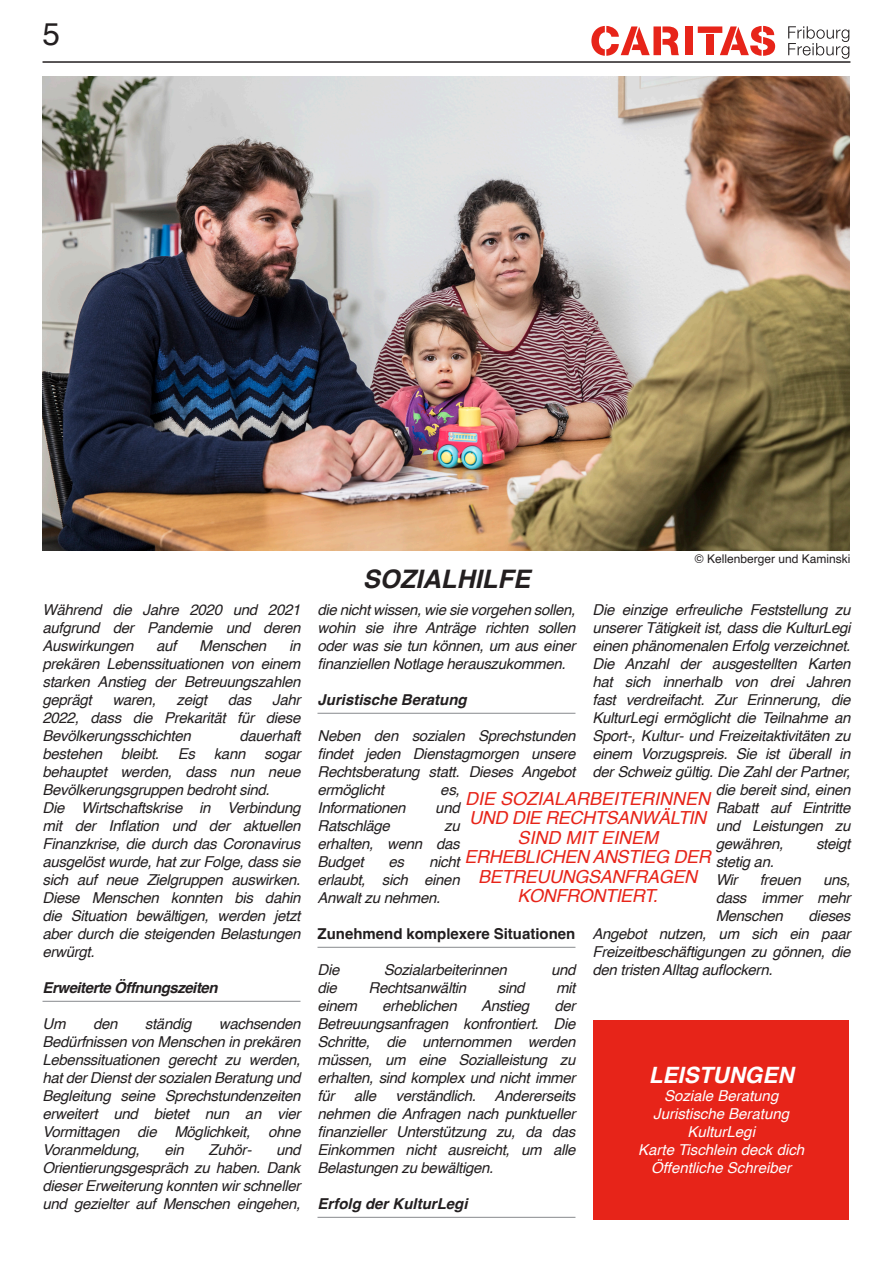
<style>
.page{position:relative;width:893px;height:1263px;background:#fff}
.page>*{position:absolute;margin:0;border:0;box-sizing:border-box;transform-origin:0 0}
.t1{font:31.5px "Helvetica";color:#231f20}
.t2{font:italic 700 25.5px "Helvetica";color:#231f20}
.t3{font:italic 700 22.5px "Helvetica";color:#fff}
.t4{font:italic 18px/19.5px "Helvetica";letter-spacing:-.02em;color:#e72419;text-align:center}
.t5{font:italic 15px/18px "Helvetica";letter-spacing:-.02em;color:#231f20;text-align:justify}
.t6{font:italic 15px/18px "Helvetica";color:#fff;text-align:center}
.t7{font:italic 700 15px "Helvetica";color:#231f20}
.t8{font:700 15px "Helvetica";color:#231f20}
.t9{font:italic 700 15px "Helvetica";letter-spacing:-.03em;color:#231f20}
.t10{font:12px "Helvetica";color:#231f20}
</style>
<div class="page">
<svg style="left:788px;top:26px;width:61px;height:33px"></svg>
<div style="left:685px;top:26px;width:8px;height:29px;background:#e72419"></div>
<svg style="left:591px;top:26px;width:88px;height:30px"></svg>
<svg style="left:698px;top:26px;width:77px;height:30px"></svg>
<hr style="left:43px;top:61px;width:807px;height:2px;background:#231f20">
<hr style="left:43px;top:1001px;width:257px;height:1px;background:#95979a">
<hr style="left:317px;top:713px;width:258px;height:1px;background:#95979a">
<hr style="left:317px;top:947px;width:258px;height:1px;background:#95979a">
<hr style="left:317px;top:1217px;width:258px;height:1px;background:#95979a">
<img style="left:43px;top:76px;width:807px;height:475px">
<div style="left:593px;top:1020px;width:256px;height:200px;background:#e72419"></div>
<h1 class="t1" style="left:43px;top:10px;width:19px">5</h1>
<p class="t5" style="left:43px;top:601px;width:259px">Während die Jahre 2020 und 2021 aufgrund der Pandemie und deren Auswirkungen</p>
<p class="t5" style="left:156px;top:637px;width:22px">auf</p>
<p class="t5" style="left:199px;top:637px;width:69px">Menschen</p>
<p class="t5" style="left:43px;top:637px;width:259px;text-indent:247px">in prekären Lebenssituationen von einem starken Anstieg der Betreuungszahlen geprägt</p>
<p class="t5" style="left:43px;top:691px;width:259px;text-indent:230px">Jahr 2022, dass die Prekarität für diese Bevölkerungsschichten</p>
<p class="t5" style="left:112px;top:691px;width:45px">waren,</p>
<p class="t5" style="left:177px;top:691px;width:32px">zeigt</p>
<p class="t5" style="left:228px;top:691px;width:25px">das</p>
<p class="t5" style="left:43px;top:727px;width:259px;text-align:left;text-indent:197px">dauerhaft bestehen bleibt. Es kann sogar behauptet werden, dass nun neue<br>Bevölkerungsgruppen bedroht sind.<br>Die Wirtschaftskrise in Verbindung mit der Inflation und der aktuellen<br>Finanzkrise, die durch das Coronavirus ausgelöst wurde, hat zur Folge, dass sie sich auf neue Zielgruppen auswirken.<br>Diese Menschen konnten bis dahin die Situation bewältigen, werden jetzt aber durch die steigenden Belastungen erwürgt.</p>
<p class="t9" style="left:43px;top:979px;width:177px">Erweiterte Öffnungszeiten</p>
<p class="t5" style="left:43px;top:1015px;width:25px">Um</p>
<p class="t5" style="left:93px;top:1015px;width:26px">den</p>
<p class="t5" style="left:145px;top:1015px;width:48px">ständig</p>
<p class="t5" style="left:43px;top:1015px;width:259px;text-indent:176px">wachsenden Bedürfnissen von Menschen in prekären Lebenssituationen gerecht zu werden, hat der Dienst der sozialen Beratung und Begleitung seine Sprechstundenzeiten erweitert und bietet nun an vier Vormittagen die Möglichkeit, ohne Voranmeldung,</p>
<p class="t5" style="left:43px;top:1141px;width:259px;text-indent:233px">und Orientierungsgespräch zu haben. Dank dieser Erweiterung konnten wir schneller und gezielter auf Menschen eingehen,</p>
<p class="t5" style="left:165px;top:1141px;width:21px">ein</p>
<p class="t5" style="left:209px;top:1141px;width:44px">Zuhör-</p>
<h2 class="t2" style="left:363px;top:564px;width:169px">SOZIALHILFE</h2>
<p class="t10" style="left:695px;top:550px;width:157px">© Kellenberger und Kaminski</p>
<p class="t5" style="left:592px;top:601px;width:259px">Die einzige erfreuliche Feststellung zu</p>
<p class="t5" style="left:592px;top:619px;width:259px">unserer Tätigkeit ist, dass die KulturLegi</p>
<p class="t5" style="left:592px;top:637px;width:259px">einen phänomenalen Erfolg verzeichnet.</p>
<p class="t5" style="left:592px;top:655px;width:259px">Die Anzahl der ausgestellten Karten</p>
<p class="t5" style="left:592px;top:673px;width:259px">hat sich innerhalb von drei Jahren</p>
<p class="t5" style="left:592px;top:691px;width:259px">fast verdreifacht. Zur Erinnerung, die</p>
<p class="t5" style="left:592px;top:709px;width:259px">KulturLegi ermöglicht die Teilnahme an</p>
<p class="t5" style="left:592px;top:727px;width:259px">Sport-, Kultur- und Freizeitaktivitäten zu</p>
<p class="t5" style="left:592px;top:745px;width:259px">einem Vorzugspreis. Sie ist überall in</p>
<p class="t5" style="left:592px;top:763px;width:259px">der Schweiz gültig. Die Zahl der Partner,</p>
<p class="t5" style="left:716px;top:781px;width:136px">die bereit sind, einen</p>
<p class="t5" style="left:716px;top:799px;width:136px">Rabatt auf Eintritte</p>
<p class="t5" style="left:716px;top:817px;width:136px">und Leistungen zu</p>
<p class="t5" style="left:716px;top:835px;width:69px">gewähren,</p>
<p class="t5" style="left:816px;top:835px;width:36px">steigt</p>
<p class="t5" style="left:716px;top:853px;width:60px">stetig an.<br>Wir</p>
<p class="t5" style="left:317px;top:601px;width:259px">die nicht wissen, wie sie vorgehen sollen, wohin sie ihre Anträge richten sollen oder was sie tun können, um aus einer finanziellen Notlage herauszukommen.</p>
<p class="t7" style="left:317px;top:691px;width:151px">Juristische Beratung</p>
<p class="t5" style="left:317px;top:727px;width:259px">Neben den sozialen Sprechstunden findet jeden Dienstagmorgen unsere Rechtsberatung statt. Dieses Angebot ermöglicht</p>
<p class="t5" style="left:440px;top:781px;width:21px">es,</p>
<p class="t4" style="left:465px;top:789px;width:248px">DIE SOZIALARBEITERINNEN<br>UND DIE RECHTSANWÄLTIN<br>SIND MIT EINEM<br>ERHEBLICHEN ANSTIEG DER<br>BETREUUNGSANFRAGEN<br>KONFRONTIERT.</p>
<p class="t5" style="left:317px;top:799px;width:90px">Informationen</p>
<p class="t5" style="left:435px;top:799px;width:26px">und</p>
<p class="t5" style="left:317px;top:817px;width:74px">Ratschläge</p>
<p class="t5" style="left:317px;top:817px;width:144px;text-indent:127px">zu erhalten, wenn das Budget</p>
<p class="t5" style="left:317px;top:853px;width:144px;text-indent:112px">nicht erlaubt, sich einen Anwalt zu nehmen.</p>
<p class="t8" style="left:317px;top:925px;width:259px">Zunehmend komplexere Situationen</p>
<p class="t5" style="left:317px;top:961px;width:23px">Die</p>
<p class="t5" style="left:384px;top:961px;width:124px">Sozialarbeiterinnen</p>
<p class="t5" style="left:551px;top:961px;width:26px">und</p>
<p class="t5" style="left:317px;top:979px;width:21px">die</p>
<p class="t5" style="left:368px;top:979px;width:99px">Rechtsanwältin</p>
<p class="t5" style="left:498px;top:979px;width:28px">sind</p>
<p class="t5" style="left:556px;top:979px;width:21px">mit</p>
<p class="t5" style="left:317px;top:997px;width:41px">einem</p>
<p class="t5" style="left:382px;top:997px;width:76px">erheblichen</p>
<p class="t5" style="left:481px;top:997px;width:50px">Anstieg</p>
<p class="t5" style="left:389px;top:853px;width:17px">es</p>
<p class="t5" style="left:760px;top:871px;width:43px">freuen</p>
<p class="t5" style="left:716px;top:871px;width:136px;text-indent:107px">uns, dass immer mehr Menschen</p>
<p class="t5" style="left:592px;top:907px;width:259px;text-indent:216px">dieses Angebot nutzen, um sich ein paar Freizeitbeschäftigungen zu gönnen, die den tristen Alltag auflockern.</p>
<p class="t5" style="left:317px;top:997px;width:259px;text-indent:237px">der Betreuungsanfragen konfrontiert. Die Schritte, die unternommen werden müssen, um eine Sozialleistung zu erhalten, sind komplex und nicht immer für</p>
<h3 class="t3" style="left:649px;top:1062px;width:147px">LEISTUNGEN</h3>
<p class="t6" style="left:638px;top:1087px;width:167px">Soziale Beratung<br>Juristische Beratung<br>KulturLegi<br>Karte Tischlein deck dich<br>Öffentliche Schreiber</p>
<p class="t5" style="left:317px;top:1087px;width:259px;text-indent:78px">verständlich. Andererseits nehmen die Anfragen nach punktueller finanzieller Unterstützung zu, da das Einkommen nicht ausreicht, um alle Belastungen zu bewältigen.</p>
<p class="t7" style="left:317px;top:1195px;width:152px">Erfolg der KulturLegi</p>
<p class="t5" style="left:354px;top:1087px;width:24px">alle</p>
</div>
